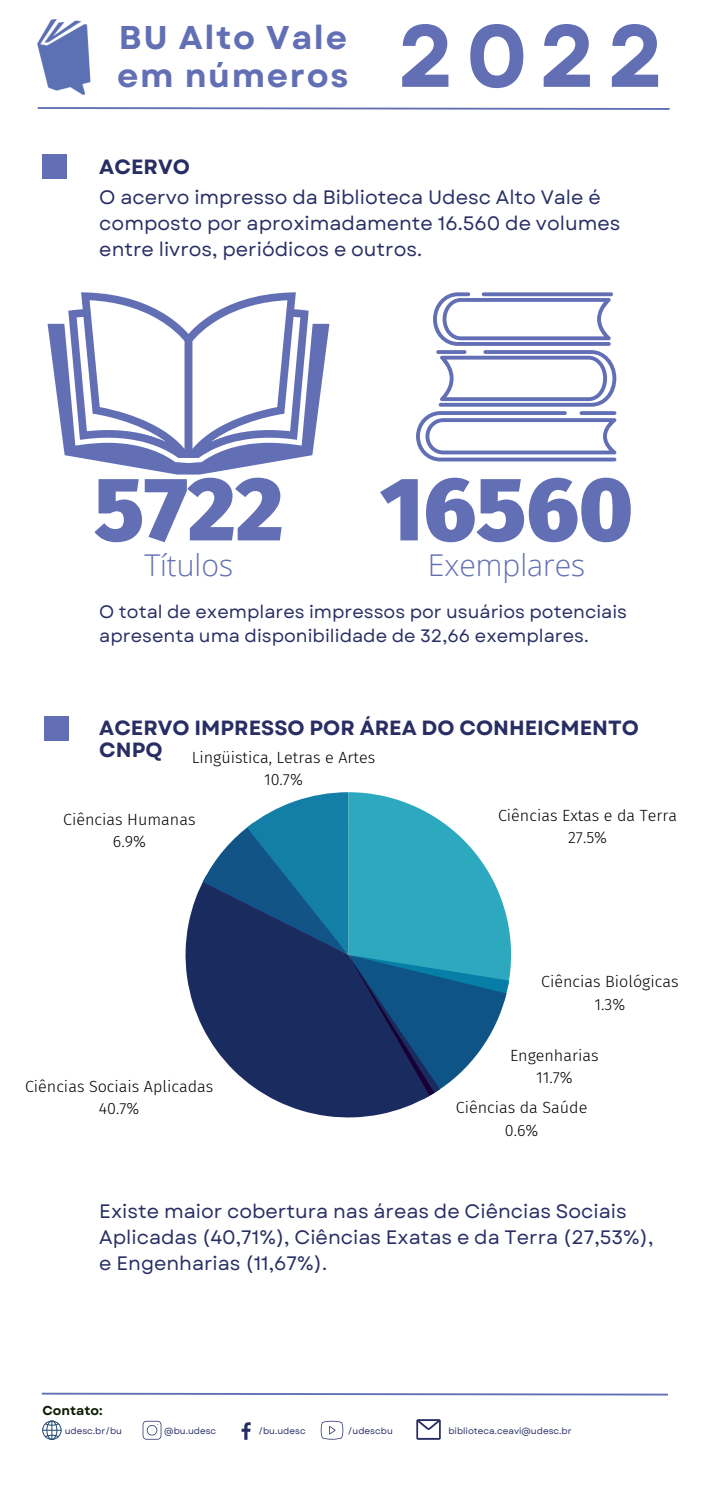
<style>
.page{position:relative;width:702px;height:1489px;background:#fff}
.page>*{position:absolute;margin:0;border:0;box-sizing:border-box;transform-origin:0 0}
.t1{font:900 90.25px "Fira Sans";color:#626fb4}
.t2{font:700 88px "Garet";color:#626fb4}
.t3{font:700 33px/37.5px "Garet";letter-spacing:.05em;color:#626fb4}
.t4{font:300 30px "Open Sans";color:#626fb4}
.t5{font:700 20.5px/22.2px "Garet";color:#282e64}
.t6{font:19.5px/26px "Garet";color:#282e64}
.t7{font:18px/24px "Garet";color:#282e64}
.t8{font:300 16.25px/22.2px "Fira Sans";color:#000;text-align:center}
.t9{font:700 13px "Garet";color:#0f1e05}
.t10{font:9px "Garet";color:#282e64}
</style>
<div class="page">
<svg style="left:37px;top:107px;width:633px;height:3px;background:#9ca4cf"></svg>
<svg style="left:41px;top:1392px;width:627px;height:4px"></svg>
<div style="left:42px;top:1421px;width:19px;height:18px;border:1px solid #1e496f;border-radius:50%"></div>
<svg style="left:43px;top:1421px;width:18px;height:18px"></svg>
<svg style="left:142px;top:1421px;width:19px;height:18px"></svg>
<svg style="left:241px;top:1422px;width:9px;height:18px"></svg>
<svg style="left:320px;top:1421px;width:23px;height:18px"></svg>
<svg style="left:416px;top:1419px;width:24px;height:21px"></svg>
<img style="left:38px;top:19px;width:53px;height:75px">
<svg style="left:416px;top:292px;width:200px;height:169px"></svg>
<svg style="left:48px;top:324px;width:281px;height:150px"></svg>
<svg style="left:68px;top:292px;width:240px;height:166px"></svg>
<svg style="left:185px;top:881px;width:239px;height:236px"></svg>
<svg style="left:203px;top:792px;width:308px;height:307px"></svg>
<div style="left:42px;top:154px;width:24px;height:25px;background:#626fb5"></div>
<div style="left:44px;top:716px;width:24px;height:24px;background:#626fb5"></div>
<h3 class="t3" style="left:117px;top:19px;width:232px">BU Alto Vale em números</h3>
<h2 class="t2" style="left:397px;top:-7px;width:268px">2022</h2>
<p class="t5" style="left:99px;top:156px;width:92px">ACERVO</p>
<p class="t6" style="left:99px;top:184px;width:522px">O acervo impresso da Biblioteca Udesc Alto Vale é composto por aproximadamente 16.560 de volumes entre livros, periódicos e outros.</p>
<h1 class="t1" style="left:94px;top:456px;width:191px">5722</h1>
<h3 class="t4" style="left:144px;top:544px;width:90px">Títulos</h3>
<h1 class="t1" style="left:380px;top:456px;width:254px">16560</h1>
<h3 class="t4" style="left:427px;top:544px;width:159px">Exemplares</h3>
<p class="t7" style="left:99px;top:600px;width:529px">O total de exemplares impressos por usuários potenciais apresenta uma disponibilidade de 32,66 exemplares.</p>
<p class="t5" style="left:99px;top:717px;width:541px">ACERVO IMPRESSO POR ÁREA DO CONHEICMENTO<br>CNPQ</p>
<p class="t8" style="left:191px;top:746px;width:185px">Lingüistica, Letras e Artes<br>10.7%</p>
<p class="t8" style="left:63px;top:808px;width:134px">Ciências Humanas<br>6.9%</p>
<p class="t8" style="left:498px;top:804px;width:180px">Ciências Extas e da Terra<br>27.5%</p>
<p class="t8" style="left:25px;top:1075px;width:190px">Ciências Sociais Aplicadas<br>40.7%</p>
<p class="t8" style="left:541px;top:971px;width:139px">Ciências Biológicas<br>1.3%</p>
<p class="t8" style="left:509px;top:1044px;width:90px">Engenharias<br>11.7%</p>
<p class="t8" style="left:455px;top:1096px;width:133px">Ciências da Saúde<br>0.6%</p>
<p class="t6" style="left:99px;top:1198px;width:555px">Existe maior cobertura nas áreas de Ciências Sociais<br>Aplicadas (40,71%), Ciências Exatas e da Terra (27,53%), e Engenharias (11,67%).</p>
<p class="t9" style="left:42px;top:1401px;width:61px">Contato:</p>
<p class="t10" style="left:65px;top:1424px;width:59px">udesc.br/bu</p>
<p class="t10" style="left:164px;top:1424px;width:54px">@bu.udesc</p>
<p class="t10" style="left:258px;top:1424px;width:49px">/bu.udesc</p>
<p class="t10" style="left:348px;top:1424px;width:46px">/udescbu</p>
<p class="t10" style="left:448px;top:1424px;width:125px">biblioteca.ceavi@udesc.br</p>
</div>
